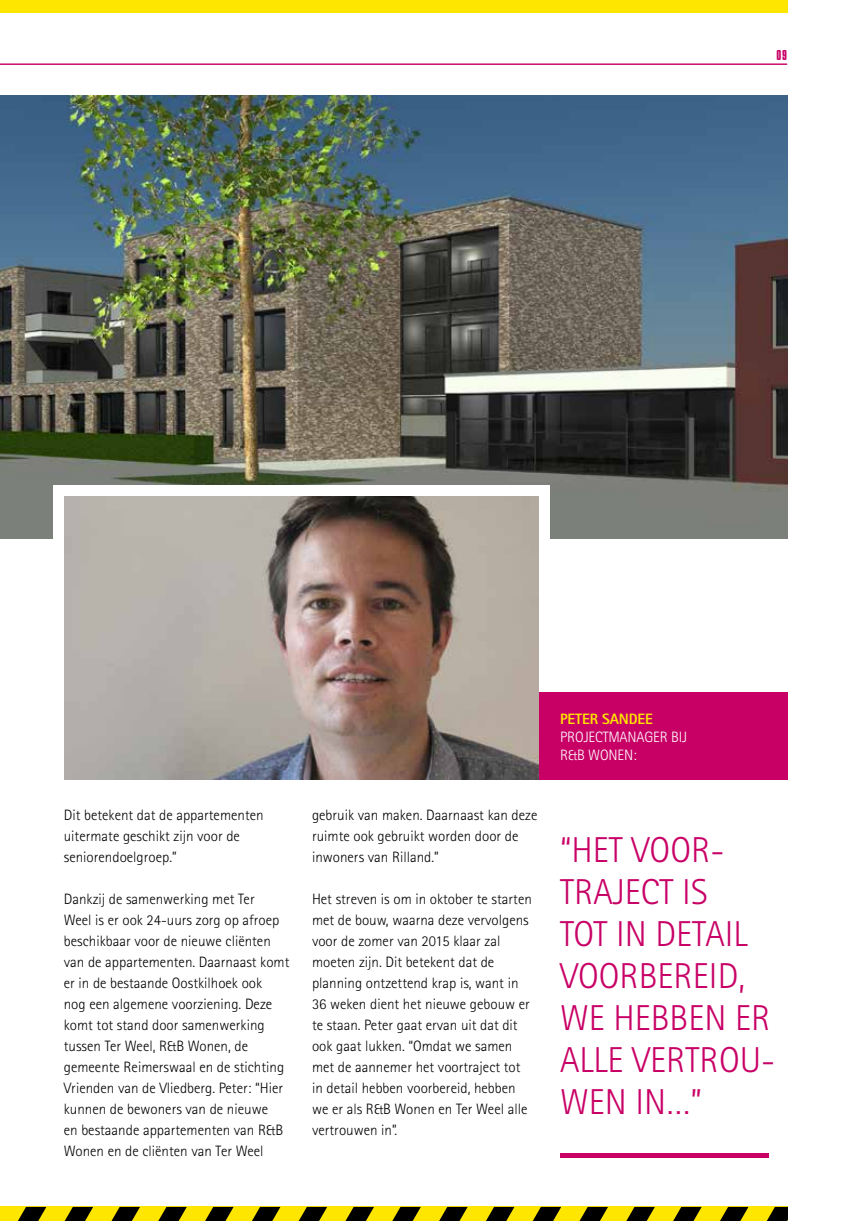
<style>
.page{position:relative;width:851px;height:1221px;background:#fff}
.page>*{position:absolute;margin:0;border:0;box-sizing:border-box;transform-origin:0 0}
.t1{font:300 36px/42px "Agfa Rotis Sans Serif";color:#c80066}
.t2{font:300 15px/21px "Agfa Rotis Sans Serif";color:#000}
.t3{font:300 15px/18px "Agfa Rotis Sans Serif";letter-spacing:-.01em;color:#fff}
.t4{font:800 15px "Agfa Rotis Sans Serif";letter-spacing:-.01em;color:#ffe600}
.t5{font:15px "Compacta Plain";color:#c80066}
</style>
<div class="page">
<div style="left:0;top:1206px;width:787px;height:14px;background:#ffe600"></div>
<svg style="left:18px;top:1206px;width:28px;height:14px"></svg>
<svg style="left:65px;top:1206px;width:28px;height:14px"></svg>
<svg style="left:112px;top:1206px;width:28px;height:14px"></svg>
<svg style="left:159px;top:1206px;width:28px;height:14px"></svg>
<svg style="left:205px;top:1206px;width:28px;height:14px"></svg>
<svg style="left:252px;top:1206px;width:28px;height:14px"></svg>
<svg style="left:299px;top:1206px;width:28px;height:14px"></svg>
<svg style="left:346px;top:1206px;width:28px;height:14px"></svg>
<svg style="left:393px;top:1206px;width:28px;height:14px"></svg>
<svg style="left:439px;top:1206px;width:28px;height:14px"></svg>
<svg style="left:486px;top:1206px;width:28px;height:14px"></svg>
<svg style="left:533px;top:1206px;width:28px;height:14px"></svg>
<svg style="left:580px;top:1206px;width:28px;height:14px"></svg>
<svg style="left:627px;top:1206px;width:27px;height:14px"></svg>
<svg style="left:673px;top:1206px;width:28px;height:14px"></svg>
<svg style="left:720px;top:1206px;width:28px;height:14px"></svg>
<svg style="left:767px;top:1206px;width:20px;height:14px"></svg>
<hr style="left:0;top:64px;width:787px;height:1px;background:#c80066">
<div style="left:0;top:0;width:787px;height:13px;background:#ffe600"></div>
<img style="left:0;top:96px;width:787px;height:442px">
<img style="left:64px;top:495px;width:475px;height:284px">
<div style="left:539px;top:485px;width:10px;height:316px;background:#fff"></div>
<div style="left:53px;top:485px;width:11px;height:316px;background:#fff"></div>
<div style="left:53px;top:485px;width:496px;height:10px;background:#fff"></div>
<div style="left:539px;top:692px;width:248px;height:87px;background:#c80066"></div>
<div style="left:560px;top:1152px;width:208px;height:5px;background:#c80066"></div>
<p class="t5" style="left:776px;top:46px;width:12px">09</p>
<p class="t2" style="left:64px;top:804px;width:201px">Dit betekent dat de appartementen uitermate geschikt zijn voor de seniorendoelgroep.”</p>
<p class="t2" style="left:64px;top:888px;width:227px">Dankzij de samenwerking met Ter<br>Weel is er ook 24-uurs zorg op afroep beschikbaar voor de nieuwe cliënten van de appartementen. Daarnaast komt er in de bestaande Oostkilhoek ook<br>nog een algemene voorziening. Deze komt tot stand door samenwerking tussen Ter Weel, R&amp;B Wonen, de gemeente Reimerswaal en de stichting Vrienden van de Vliedberg. Peter: “Hier kunnen de bewoners van de nieuwe<br>en bestaande appartementen van R&amp;B Wonen en de cliënten van Ter Weel</p>
<p class="t2" style="left:312px;top:804px;width:227px">gebruik van maken. Daarnaast kan deze ruimte ook gebruikt worden door de inwoners van Rilland.”</p>
<p class="t2" style="left:312px;top:888px;width:221px">Het streven is om in oktober te starten met de bouw, waarna deze vervolgens voor de zomer van 2015 klaar zal moeten zijn. Dit betekent dat de planning ontzettend krap is, want in 36 weken dient het nieuwe gebouw er te staan. Peter gaat ervan uit dat dit ook gaat lukken. “Omdat we samen met de aannemer het voortraject tot in detail hebben voorbereid, hebben we er als R&amp;B Wonen en Ter Weel alle vertrouwen in”.</p>
<p class="t4" style="left:560px;top:708px;width:94px">PETER SANDEE</p>
<p class="t3" style="left:560px;top:727px;width:128px">PROJECTMANAGER BIJ<br>R&amp;B WONEN:</p>
<h1 class="t1" style="left:560px;top:829px;width:216px">“HET VOOR-<br>TRAJECT IS<br>TOT IN DETAIL<br>VOORBEREID,<br>WE HEBBEN ER<br>ALLE VERTROU-<br>WEN IN…”</h1>
</div>
